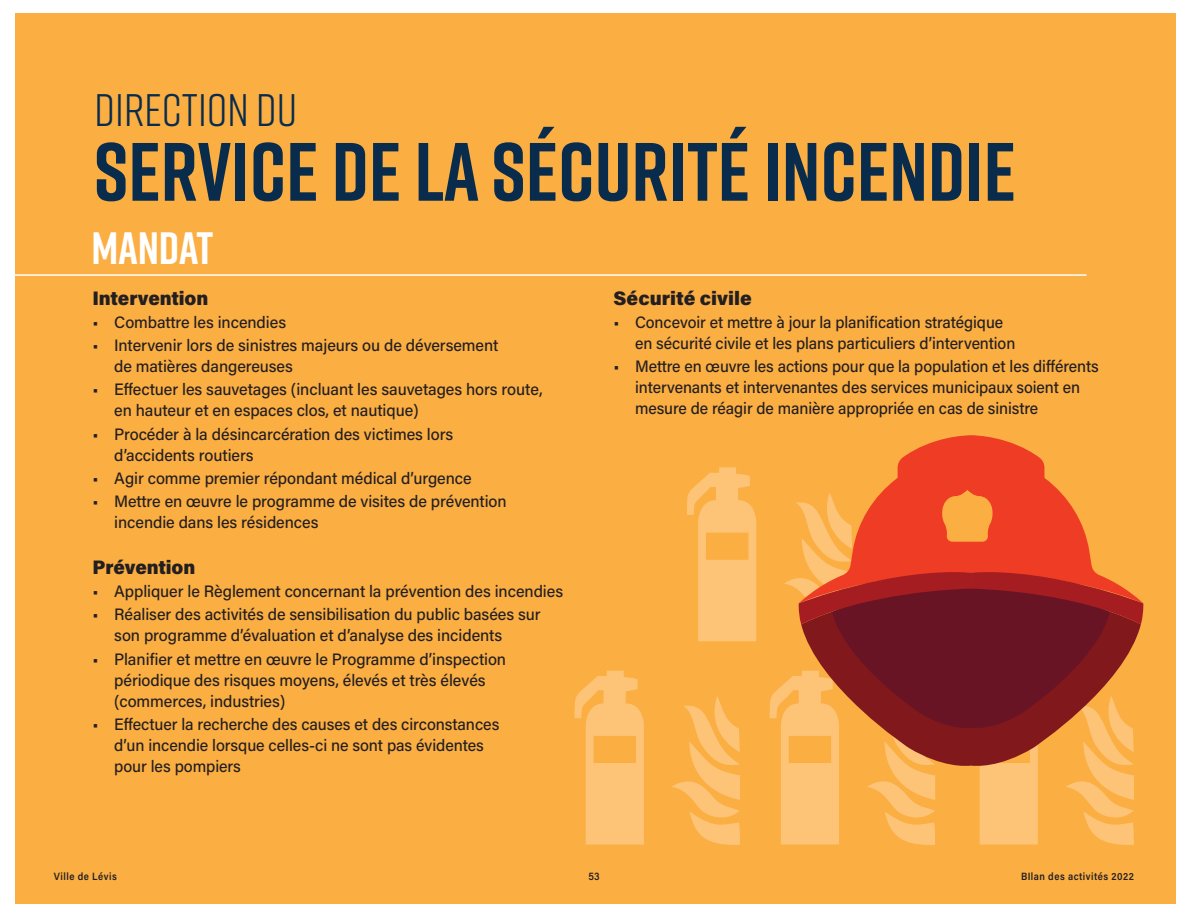
<style>
.page{position:relative;width:1188px;height:918px;background:#fff}
.page>*{position:absolute;margin:0;border:0;box-sizing:border-box;transform-origin:0 0}
.t1{font:700 82.5px "Rift";color:#092c4d}
.t2{font:45.6px "Rift";color:#092c4d}
.t3{font:700 45.3px "Rift";color:#fff}
.t4{font:900 19.5px "Acumin Pro";letter-spacing:-.005em;color:#231f20}
.t5{font:500 16.5px/21px "Acumin Pro";letter-spacing:-.005em;color:#231f20}
.t6{font:500 16.5px/21px "Acumin Pro";letter-spacing:-.005em;color:#231f20;scale:.96 1}
.t7{font:600 10.5px "Acumin Pro";letter-spacing:.05em;color:#231f20;scale:.9 1}
</style>
<div class="page">
<div style="left:15px;top:14px;width:1161px;height:890px;background:#fbae42"></div>
<hr style="left:14px;top:274px;width:1072px;height:2px;background:#fff">
<svg style="left:672px;top:696px;width:68px;height:149px"></svg>
<svg style="left:574px;top:671px;width:70px;height:174px"></svg>
<svg style="left:687px;top:467px;width:69px;height:174px"></svg>
<svg style="left:769px;top:435px;width:375px;height:410px"></svg>
<h2 class="t2" style="left:95px;top:78px;width:204px">DIRECTION DU</h2>
<h1 class="t1" style="left:94px;top:113px;width:924px">SERVICE DE LA SÉCURITÉ INCENDIE</h1>
<h3 class="t3" style="left:91px;top:216px;width:123px">MANDAT</h3>
<p class="t4" style="left:93px;top:284px;width:117px">Intervention</p>
<p class="t5" style="left:93px;top:311px;width:195px">• Combattre les incendies</p>
<p class="t5" style="left:114px;top:334px;width:386px;text-indent:-22px">• Intervenir lors de sinistres majeurs ou de déversement de matières dangereuses</p>
<p class="t5" style="left:114px;top:378px;width:430px;text-indent:-22px">• Effectuer les sauvetages (incluant les sauvetages hors route, en hauteur et en espaces clos, et nautique)</p>
<p class="t5" style="left:114px;top:423px;width:341px;text-indent:-22px">• Procéder à la désincarcération des victimes lors d’accidents routiers</p>
<p class="t5" style="left:93px;top:467px;width:381px">• Agir comme premier répondant médical d’urgence</p>
<p class="t5" style="left:114px;top:490px;width:394px;text-indent:-22px">• Mettre en œuvre le programme de visites de prévention incendie dans les résidences</p>
<p class="t4" style="left:93px;top:554px;width:104px">Prévention</p>
<p class="t5" style="left:93px;top:580px;width:472px">• Appliquer le Règlement concernant la prévention des incendies</p>
<p class="t5" style="left:114px;top:604px;width:428px;text-indent:-22px">• Réaliser des activités de sensibilisation du public basées sur son programme d’évaluation et d’analyse des incidents</p>
<p class="t5" style="left:114px;top:648px;width:393px;text-indent:-22px">• Planifier et mettre en œuvre le Programme d’inspection périodique des risques moyens, élevés et très élevés (commerces, industries)</p>
<p class="t5" style="left:114px;top:713px;width:387px;text-indent:-22px">• Effectuer la recherche des causes et des circonstances d’un incendie lorsque celles-ci ne sont pas évidentes pour les pompiers</p>
<p class="t4" style="left:613px;top:284px;width:140px">Sécurité civile</p>
<p class="t6" style="left:635px;top:311px;width:398px;text-indent:-22px">• Concevoir et mettre à jour la planification stratégique en sécurité civile et les plans particuliers d’intervention</p>
<p class="t6" style="left:635px;top:355px;width:485px;text-indent:-22px">• Mettre en œuvre les actions pour que la population et les différents intervenants et intervenantes des services municipaux soient en mesure de réagir de manière appropriée en cas de sinistre</p>
<p class="t7" style="left:54px;top:869px;width:71px">Ville de Lévis</p>
<p class="t7" style="left:588px;top:869px;width:14px">53</p>
<p class="t7" style="left:1021px;top:869px;width:127px">BIlan des activités 2022</p>
</div>
